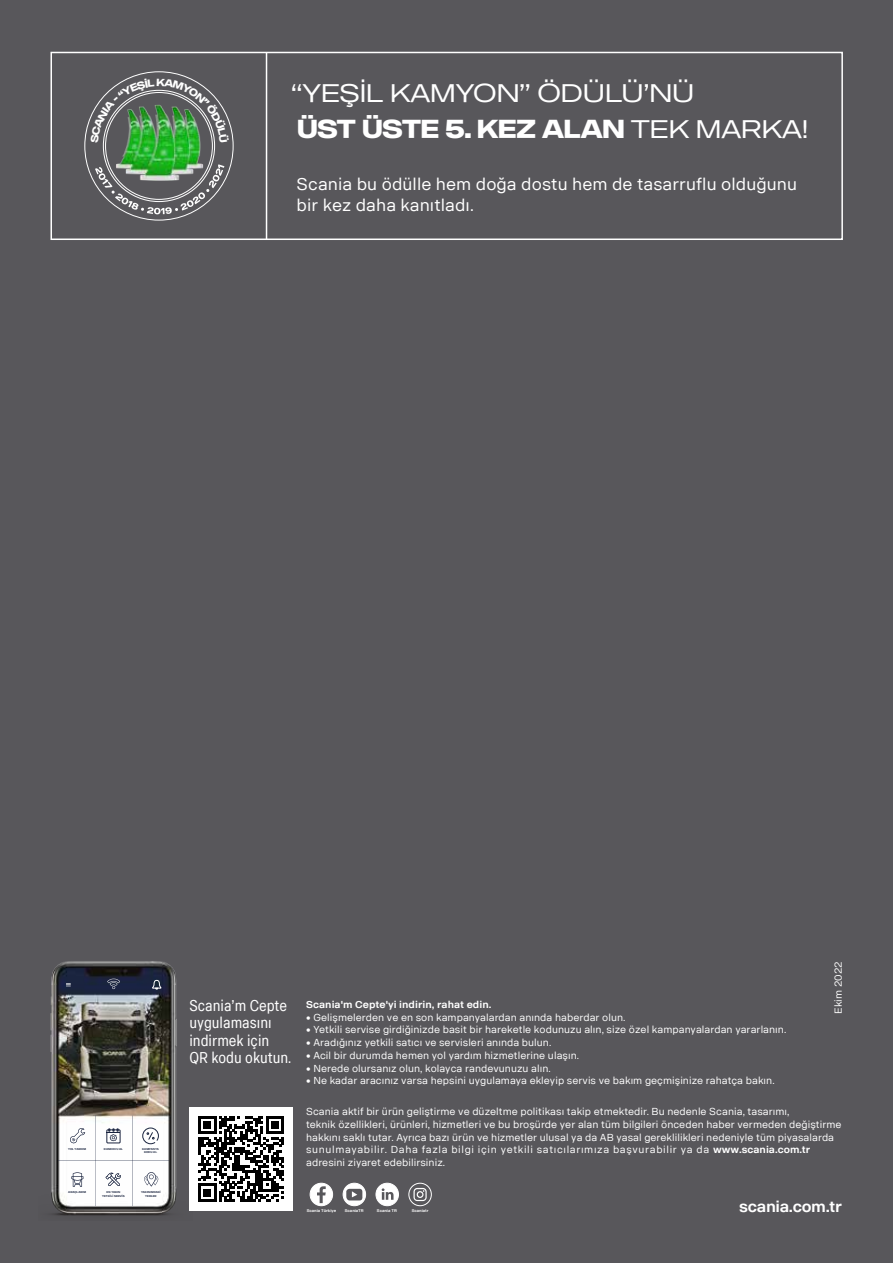
<style>
.page{position:relative;width:893px;height:1263px;background:#58575b}
.page>*{position:absolute;margin:0;border:0;box-sizing:border-box;transform-origin:0 0}
.t1{font:25.35px/35.7px "Scania Office Headline";color:#fff}
.t2{font:16.5px/21px "Scania Office";letter-spacing:.005em;color:#fff}
.t3{font:700 15.45px "Scania Sans";letter-spacing:-.02em;color:#fff}
.t4{font:15.15px/17.4px "Scania Office Condensed";color:#fff}
.t5{font:9.9px/12.8px "Scania Office";letter-spacing:.005em;color:#fff}
.t6{font:700 9.9px "Scania Office";letter-spacing:.005em;color:#fff}
.t7{font:700 3.9px "Scania Office";color:#fff}
.t8{font:700 2.85px/3.3px "Scania Office";color:#1a243f;text-align:center}
.s1{font-weight:700}
</style>
<div class="page">
<svg style="left:376px;top:1183px;width:22px;height:23px"></svg>
<div style="left:376px;top:1183px;width:23px;height:23px;border:1px solid #fff;border-radius:50%"></div>
<svg style="left:343px;top:1183px;width:23px;height:23px"></svg>
<div style="left:343px;top:1183px;width:23px;height:23px;border:1px solid #fff;border-radius:50%"></div>
<div style="left:408px;top:1183px;width:24px;height:23px;border:1px solid #fff;border-radius:50%"></div>
<svg style="left:310px;top:1183px;width:23px;height:23px"></svg>
<div style="left:310px;top:1183px;width:23px;height:23px;border:1px solid #fff;border-radius:50%"></div>
<svg style="left:413px;top:1188px;width:14px;height:13px"></svg>
<img style="left:50px;top:961px;width:127px;height:255px">
<svg style="left:70px;top:1128px;width:15px;height:15px"></svg>
<div style="left:107px;top:1130px;width:13px;height:13px;border:1px solid #1a243f"></div>
<svg style="left:107px;top:1128px;width:13px;height:13px"></svg>
<svg style="left:71px;top:1172px;width:12px;height:15px"></svg>
<svg style="left:106px;top:1173px;width:15px;height:13px"></svg>
<svg style="left:144px;top:1172px;width:14px;height:14px"></svg>
<hr style="left:132px;top:1115px;width:1px;height:91px;background:#1a243f">
<hr style="left:95px;top:1115px;width:1px;height:91px;background:#1a243f">
<hr style="left:58px;top:1161px;width:111px;height:1px;background:#1a243f">
<svg style="left:66px;top:983px;width:5px;height:4px"></svg>
<svg style="left:152px;top:980px;width:9px;height:9px"></svg>
<svg style="left:107px;top:979px;width:13px;height:10px"></svg>
<svg style="left:142px;top:1127px;width:17px;height:17px"></svg>
<div style="left:50px;top:52px;width:793px;height:188px;background:#58575b;border:2px solid #fff"></div>
<hr style="left:266px;top:53px;width:1px;height:186px;background:#fff">
<div style="left:189px;top:1107px;width:104px;height:104px;background:#fff"></div>
<svg style="left:198px;top:1116px;width:86px;height:86px"></svg>
<svg style="left:84px;top:71px;width:150px;height:150px"></svg>
<h1 class="t1" style="left:291px;top:75px;width:519px">“YEŞİL KAMYON” ÖDÜLÜ’NÜ<br><span class="s1">ÜST ÜSTE 5. KEZ ALAN</span> TEK MARKA!</h1>
<h2 class="t2" style="left:297px;top:173px;width:502px">Scania bu ödülle hem doğa dostu hem de tasarruflu olduğunu bir kez daha kanıtladı.</h2>
<p class="t8" style="left:68px;top:1147px;width:19px">YOL YARDIM</p>
<p class="t8" style="left:104px;top:1147px;width:21px">RANDEVU AL</p>
<p class="t8" style="left:142px;top:1147px;width:18px">KAMPANYA<br>KODU AL</p>
<p class="t8" style="left:68px;top:1191px;width:19px">ARAÇLARIM</p>
<p class="t8" style="left:102px;top:1191px;width:24px">EN YAKIN<br>YETKİLİ SERVİS</p>
<p class="t8" style="left:141px;top:1191px;width:21px">YAKINIMDAKİ<br>YERLER</p>
<h3 class="t4" style="left:189px;top:997px;width:99px">Scania’m Cepte</h3>
<h3 class="t4" style="left:189px;top:1014px;width:103px">uygulamasını indirmek için<br>QR kodu okutun.</h3>
<p class="t6" style="left:306px;top:998px;width:187px">Scania'm Cepte'yi indirin, rahat edin.</p>
<p class="t5" style="left:306px;top:1011px;width:321px">• Gelişmelerden ve en son kampanyalardan anında haberdar olun.</p>
<p class="t5" style="left:306px;top:1023px;width:482px">• Yetkili servise girdiğinizde basit bir hareketle kodunuzu alın, size özel kampanyalardan yararlanın.</p>
<p class="t5" style="left:306px;top:1036px;width:247px">• Aradığınız yetkili satıcı ve servisleri anında bulun.</p>
<p class="t5" style="left:306px;top:1049px;width:274px">• Acil bir durumda hemen yol yardım hizmetlerine ulaşın.</p>
<p class="t5" style="left:306px;top:1062px;width:246px">• Nerede olursanız olun, kolayca randevunuzu alın.</p>
<p class="t5" style="left:306px;top:1074px;width:470px">• Ne kadar aracınız varsa hepsini uygulamaya ekleyip servis ve bakım geçmişinize rahatça bakın.</p>
<p class="t5" style="left:832px;top:1014px;width:54px;rotate:-90deg">Ekim 2022</p>
<p class="t5" style="left:306px;top:1105px;width:537px">Scania aktif bir ürün geliştirme ve düzeltme politikası takip etmektedir. Bu nedenle Scania, tasarımı,<br>teknik özellikleri, ürünleri, hizmetleri ve bu broşürde yer alan tüm bilgileri önceden haber vermeden değiştirme hakkını saklı tutar. Ayrıca bazı ürün ve hizmetler ulusal ya da AB yasal gereklilikleri nedeniyle tüm piyasalarda sunulmayabilir. Daha fazla bilgi için yetkili satıcılarımıza başvurabilir ya da <span class="s1">www.scania.com.tr </span>adresini ziyaret edebilirsiniz.</p>
<p class="t7" style="left:307px;top:1208px;width:31px">Scania Türkiye</p>
<p class="t7" style="left:345px;top:1208px;width:20px">ScaniaTR</p>
<p class="t7" style="left:377px;top:1208px;width:22px">Scania TR</p>
<p class="t7" style="left:412px;top:1208px;width:18px">Scaniatr</p>
<h3 class="t3" style="left:739px;top:1197px;width:104px">scania.com.tr</h3>
</div>
